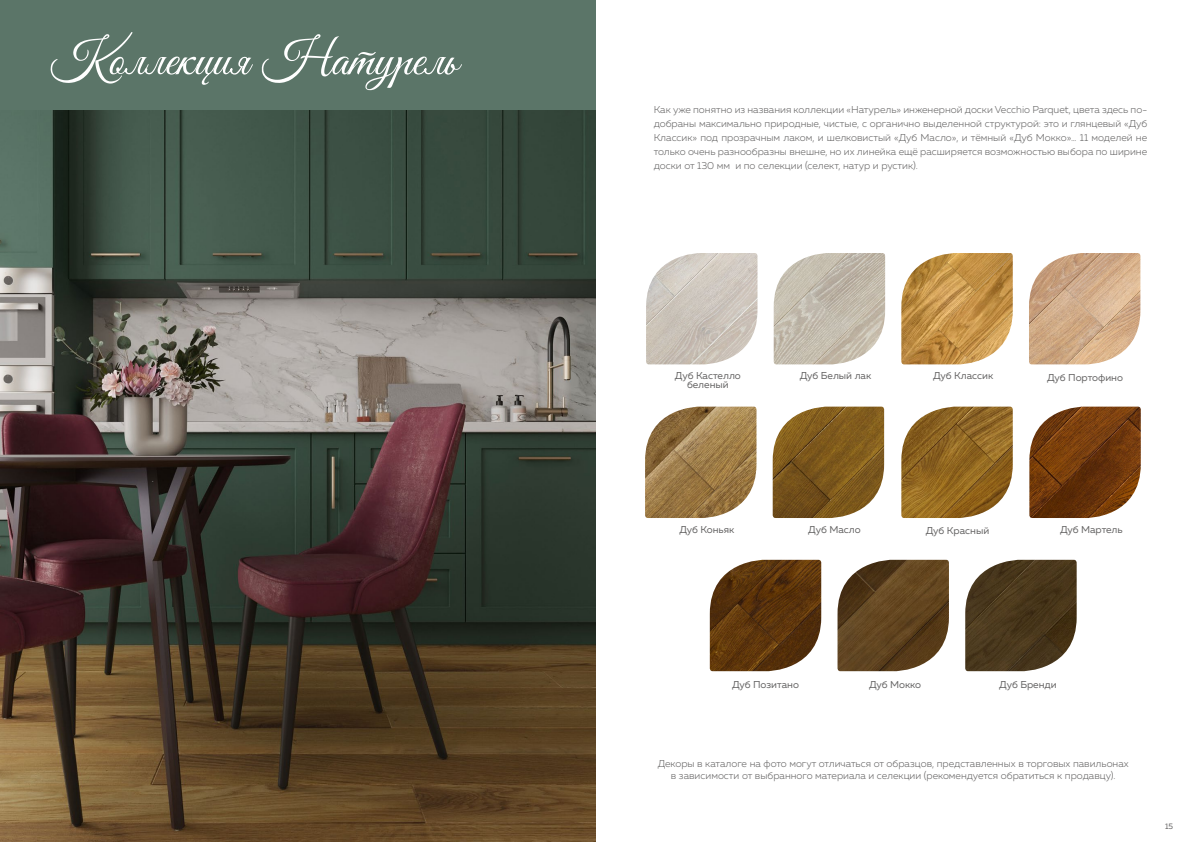
<style>
.page{position:relative;width:1191px;height:842px;background:#fff}
.page>*{position:absolute;margin:0;border:0;box-sizing:border-box;transform-origin:0 0}
.t1{font:50px "Good Vibes Pro";color:#fff}
.t2{font:300 10px/14px "Muller";color:#646363;text-align:justify}
.t3{font:10px/9px "Muller";color:#646363;text-align:center}
.t4{font:8px "Muller";color:#646363}
</style>
<div class="page">
<div style="left:0;top:0;width:595px;height:111px;background:#5b7568"></div>
<img style="left:0;top:111px;width:595px;height:731px">
<img style="left:1029px;top:407px;width:111px;height:111px">
<img style="left:837px;top:560px;width:112px;height:111px">
<img style="left:646px;top:253px;width:111px;height:111px">
<img style="left:901px;top:253px;width:111px;height:111px">
<img style="left:901px;top:407px;width:111px;height:111px">
<img style="left:965px;top:560px;width:111px;height:111px">
<img style="left:1029px;top:253px;width:111px;height:111px">
<img style="left:772px;top:407px;width:112px;height:111px">
<img style="left:710px;top:560px;width:111px;height:111px">
<img style="left:645px;top:407px;width:111px;height:111px">
<img style="left:773px;top:253px;width:112px;height:111px">
<h1 class="t1" style="left:51px;top:28px;width:409px">Коллекция Натурель</h1>
<p class="t2" style="left:653px;top:102px;width:495px">Как уже понятно из названия коллекции «Натурель» инженерной доски Vecchio Parquet, цвета здесь по&shy;добраны максимально природные, чистые, с органично выделенной структурой: это и глянцевый «Дуб Классик» под прозрачным лаком, и шелковистый «Дуб Масло», и тёмный «Дуб Мокко»… 11 моделей не только очень разнообразны внешне, но их линейка ещё расширяется возможностью выбора по ширине доски от 130 мм и по селекции (селект, натур и рустик).</p>
<p class="t3" style="left:675px;top:371px;width:67px">Дуб Кастелло беленый</p>
<p class="t3" style="left:679px;top:525px;width:56px">Дуб Коньяк</p>
<p class="t3" style="left:799px;top:371px;width:73px">Дуб Белый лак</p>
<p class="t3" style="left:1047px;top:373px;width:77px">Дуб Портофино</p>
<p class="t3" style="left:933px;top:371px;width:62px">Дуб Классик</p>
<p class="t3" style="left:808px;top:525px;width:54px">Дуб Масло</p>
<p class="t3" style="left:1060px;top:525px;width:64px">Дуб Мартель</p>
<p class="t3" style="left:926px;top:526px;width:65px">Дуб Красный</p>
<p class="t3" style="left:732px;top:679px;width:69px">Дуб Позитано</p>
<p class="t3" style="left:869px;top:679px;width:54px">Дуб Мокко</p>
<p class="t3" style="left:999px;top:679px;width:59px">Дуб Бренди</p>
<p class="t2" style="left:657px;top:758px;width:472px;line-height:12px;text-align:center">Декоры в каталоге на фото могут отличаться от образцов, представленных в торговых павильонах в зависимости от выбранного материала и селекции (рекомендуется обратиться к продавцу).</p>
<p class="t4" style="left:1165px;top:821px;width:10px">15</p>
</div>
